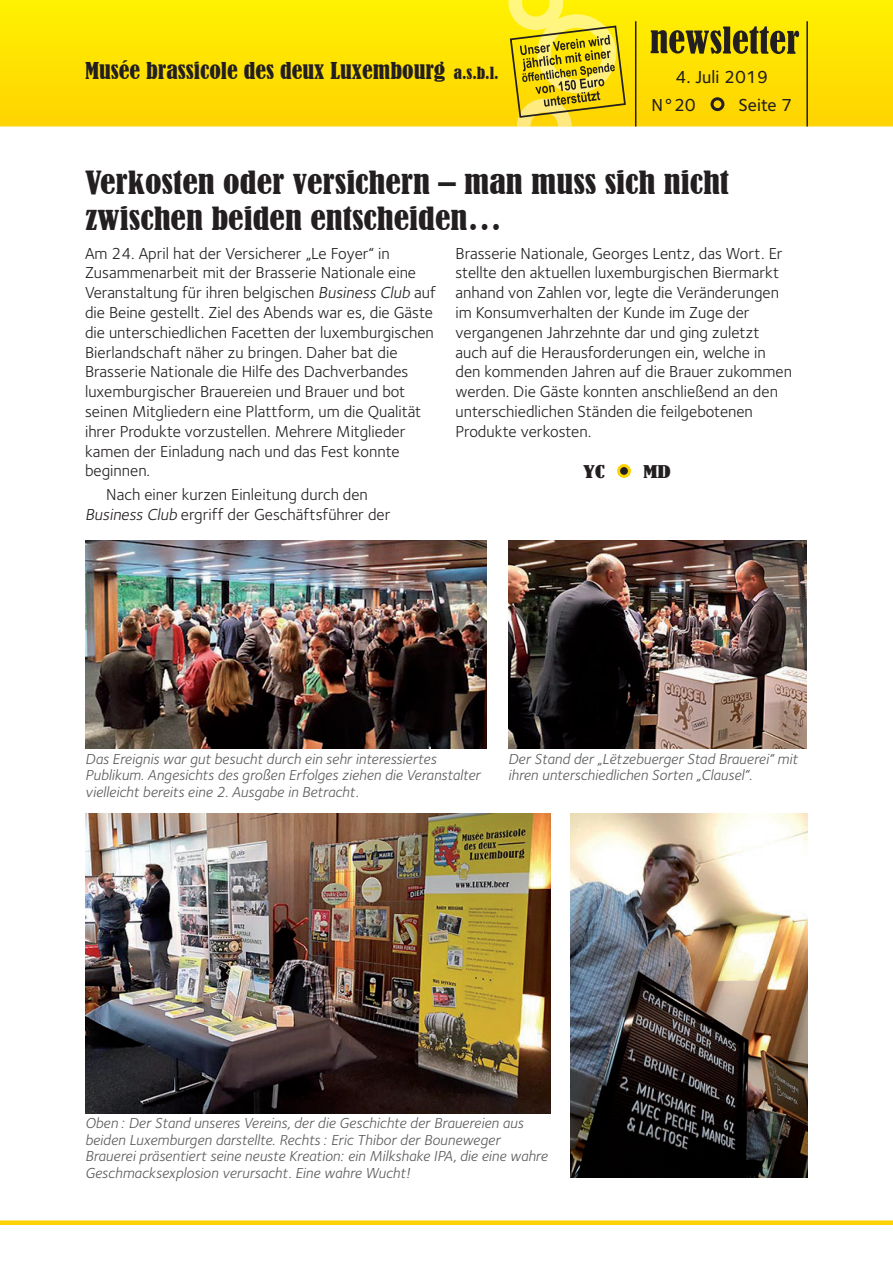
<style>
.page{position:relative;width:893px;height:1263px;background:#fff}
.page>*{position:absolute;margin:0;border:0;box-sizing:border-box;transform-origin:0 0}
.t1{font:condensed 30px/36px "Bernard";color:#231f20;scale:1.15 1}
.t2{font:condensed 21.75px "Bernard";color:#231f20;scale:1.1 1}
.t3{font:18px/28.5px "Foundry Sterling Medium CE";color:#231f20}
.t4{font:16.5px/19.8px "Foundry Sterling Book CE";color:#231f20}
.t5{font:condensed 16.5px "Bernard";color:#231f20;scale:1.5 1}
.t6{font:15px/16.5px "Foundry Sterling Book Italic CE";color:#57585a}
.s1{font-size:15.75px}
.s2{font-style:italic}
</style>
<div class="page">
<svg style="left:0;top:0;width:893px;height:126px;background:#fee201"></svg>
<svg style="left:651px;top:26px;width:148px;height:28px;background:#8e8110"></svg>
<div style="left:712px;top:99px;width:11px;height:11px;background:#fed304;border-radius:50%"></div>
<div style="left:711px;top:97px;width:13px;height:14px;border:3px solid #231f20;border-radius:50%"></div>
<div style="left:0;top:1220px;width:893px;height:5px;background:#fed304"></div>
<hr style="left:806px;top:21px;width:2px;height:105px;background:#231f20">
<svg style="left:453px;top:66px;width:46px;height:14px"></svg>
<svg style="left:508px;top:0;width:129px;height:126px;background:#dfca23"></svg>
<div style="left:619px;top:465px;width:10px;height:11px;background:#231f20;border-radius:50%"></div>
<div style="left:617px;top:464px;width:14px;height:14px;border:3px solid #fed304;border-radius:50%"></div>
<img style="left:508px;top:540px;width:298px;height:208px">
<img style="left:85px;top:540px;width:402px;height:208px">
<img style="left:571px;top:813px;width:237px;height:365px">
<img style="left:85px;top:813px;width:466px;height:300px">
<h2 class="t2" style="left:85px;top:58px;width:378px">Musée brassicole des deux Luxembourg <span class="s1">a.s.b.l.</span></h2>
<p class="t3" style="left:651px;top:63px;width:118px;text-indent:24px">4. Juli 2019<br>N°20</p>
<p class="t3" style="left:738px;top:91px;width:55px">Seite 7</p>
<h1 class="t1" style="left:85px;top:165px;width:562px">Verkosten oder versichern – man muss sich nicht zwischen beiden entscheiden…</h1>
<p class="t4" style="left:85px;top:243px;width:352px">Am 24. April hat der Versicherer „Le Foyer“ in Zusammenarbeit mit der Brasserie Nationale eine Veranstaltung für ihren belgischen <span class="s2">Business Club</span> auf die Beine gestellt. Ziel des Abends war es, die Gäste die unterschiedlichen Facetten der luxemburgischen Bierlandschaft näher zu bringen. Daher bat die Brasserie Nationale die Hilfe des Dachverbandes luxemburgischer Brauereien und Brauer und bot seinen Mitgliedern eine Plattform, um die Qualität ihrer Produkte vorzustellen. Mehrere Mitglieder kamen der Einladung nach und das Fest konnte beginnen.</p>
<p class="t4" style="left:85px;top:485px;width:307px;text-align:center">Nach einer kurzen Einleitung durch den<br><span class="s2">Business Club</span> ergriff der Geschäftsführer der</p>
<p class="t4" style="left:455px;top:243px;width:338px">Brasserie Nationale, Georges Lentz, das Wort. Er stellte den aktuellen luxemburgischen Biermarkt anhand von Zahlen vor, legte die Veränderungen im Konsumverhalten der Kunde im Zuge der vergangenen Jahrzehnte dar und ging zuletzt auch auf die Herausforderungen ein, welche in den kommenden Jahren auf die Brauer zukommen werden. Die Gäste konnten anschließend an den unterschiedlichen Ständen die feilgebotenen Produkte verkosten.</p>
<p class="t5" style="left:583px;top:462px;width:16px">YC</p>
<p class="t5" style="left:643px;top:462px;width:20px">MD</p>
<p class="t6" style="left:85px;top:750px;width:397px">Das Ereignis war gut besucht durch ein sehr interessiertes<br>Publikum. Angesichts des großen Erfolges ziehen die Veranstalter vielleicht bereits eine 2. Ausgabe in Betracht.</p>
<p class="t6" style="left:508px;top:750px;width:291px">Der Stand der „Lëtzebuerger Stad Brauerei“ mit ihren unterschiedlichen Sorten „Clausel“.</p>
<p class="t6" style="left:85px;top:1115px;width:464px">Oben : Der Stand unseres Vereins, der die Geschichte der Brauereien aus beiden Luxemburgen darstellte. Rechts : Eric Thibor der Bouneweger Brauerei präsentiert seine neuste Kreation: ein Milkshake IPA, die eine wahre Geschmacksexplosion verursacht. Eine wahre Wucht!</p>
</div>
